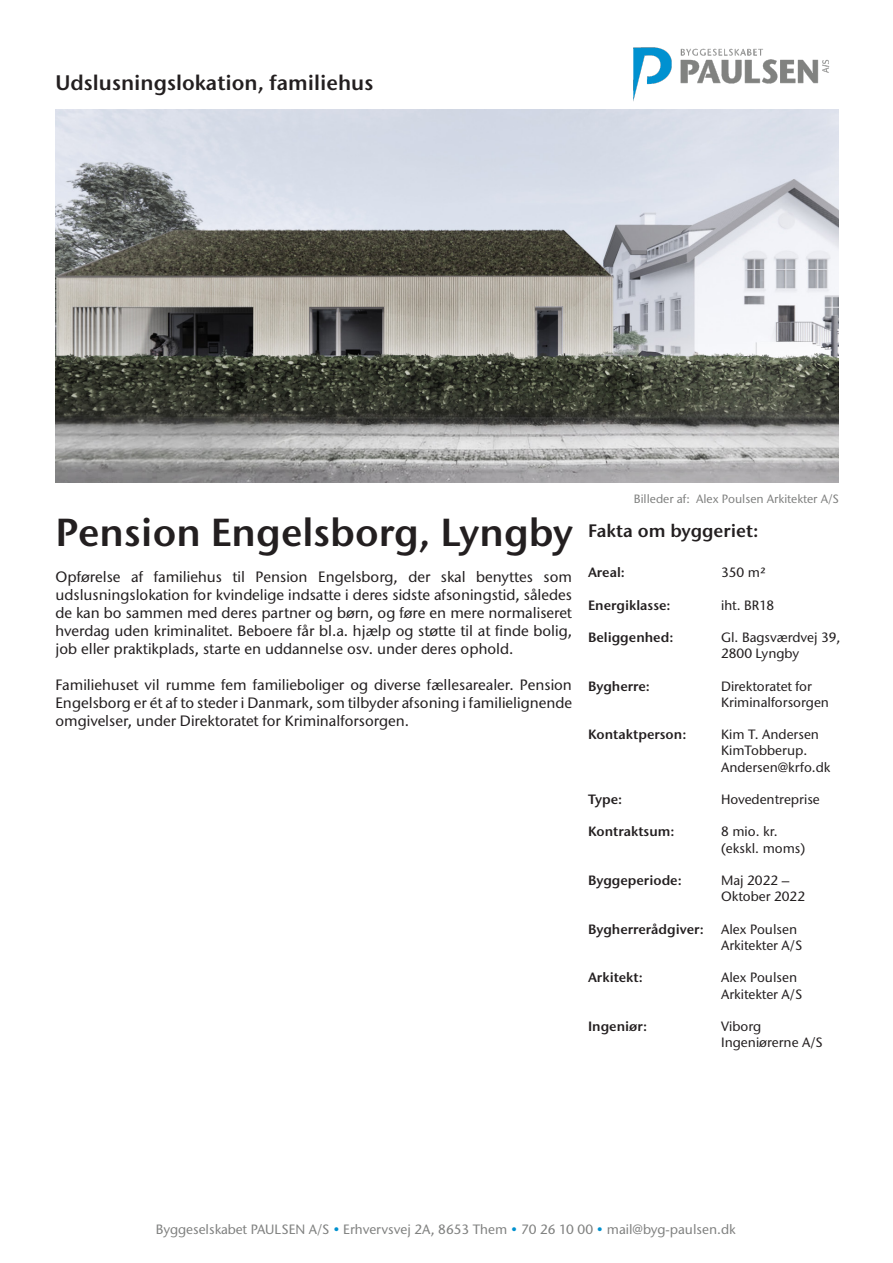
<style>
.page{position:relative;width:893px;height:1263px;background:#fff}
.page>*{position:absolute;margin:0;border:0;box-sizing:border-box;transform-origin:0 0}
.t1{font:600 39px "Stone Sans ITC Std";color:#231f20}
.t2{font:600 21px "Stone Sans ITC Std";color:#231f20}
.t3{font:600 18px "Stone Sans ITC Std";color:#231f20}
.t4{font:500 15px/18px "Stone Sans ITC Std";color:#231f20;text-align:justify}
.t5{font:500 13.5px/16.2px "Stone Sans ITC Std";color:#231f20}
.t6{font:600 13.5px "Stone Sans ITC Std";color:#231f20}
.t7{font:500 13.5px "Stone Sans ITC Std";color:#808180}
.t8{font:500 12px "Stone Sans ITC Std";color:#808180}
.s1{color:#0091cf}
</style>
<div class="page">
<img style="left:633px;top:47px;width:197px;height:54px">
<img style="left:56px;top:109px;width:783px;height:374px">
<p class="t2" style="left:56px;top:69px;width:319px">Udslusningslokation, familiehus</p>
<p class="t8" style="left:634px;top:491px;width:207px">Billeder af: Alex Poulsen Arkitekter A/S</p>
<p class="t1" style="left:56px;top:507px;width:519px">Pension Engelsborg, Lyngby</p>
<p class="t3" style="left:588px;top:519px;width:172px">Fakta om byggeriet:</p>
<p class="t5" style="left:721px;top:564px;width:46px">350 m²</p>
<p class="t5" style="left:721px;top:597px;width:55px">iht. BR18</p>
<p class="t5" style="left:721px;top:629px;width:121px">Gl. Bagsværdvej 39,<br>2800 Lyngby</p>
<p class="t5" style="left:721px;top:678px;width:109px">Direktoratet for<br>Kriminalforsorgen</p>
<p class="t5" style="left:721px;top:726px;width:99px">Kim T. Andersen</p>
<p class="t5" style="left:721px;top:742px;width:111px">KimTobberup.<br>Andersen@krfo.dk</p>
<p class="t5" style="left:721px;top:791px;width:100px">Hovedentreprise</p>
<p class="t5" style="left:721px;top:823px;width:86px">8 mio. kr. (ekskl. moms)</p>
<p class="t5" style="left:721px;top:872px;width:70px">Maj 2022 –</p>
<p class="t5" style="left:721px;top:888px;width:85px">Oktober 2022</p>
<p class="t5" style="left:721px;top:921px;width:83px">Alex Poulsen<br>Arkitekter A/S</p>
<p class="t5" style="left:721px;top:969px;width:83px">Alex Poulsen<br>Arkitekter A/S</p>
<p class="t5" style="left:721px;top:1018px;width:103px">Viborg<br>Ingeniørerne A/S</p>
<p class="t6" style="left:588px;top:564px;width:38px">Areal:</p>
<p class="t6" style="left:588px;top:596px;width:84px">Energiklasse:</p>
<p class="t6" style="left:588px;top:629px;width:87px">Beliggenhed:</p>
<p class="t6" style="left:588px;top:677px;width:64px">Bygherre:</p>
<p class="t6" style="left:588px;top:726px;width:100px">Kontaktperson:</p>
<p class="t4" style="left:56px;top:567px;width:518px">Opførelse af familiehus til Pension Engelsborg, der skal benyttes som udslusningslokation for kvindelige indsatte i deres sidste afsoningstid, således de kan bo sammen med deres partner og børn, og føre en mere normaliseret hverdag uden kriminalitet. Beboere får bl.a. hjælp og støtte til at finde bolig, job eller praktikplads, starte en uddannelse osv. under deres ophold.</p>
<p class="t4" style="left:56px;top:675px;width:518px">Familiehuset vil rumme fem familieboliger og diverse fællesarealer. Pension Engelsborg er ét af to steder i Danmark, som tilbyder afsoning i familielignende omgivelser, under Direktoratet for Kriminalforsorgen.</p>
<p class="t6" style="left:588px;top:791px;width:36px">Type:</p>
<p class="t6" style="left:588px;top:823px;width:88px">Kontraktsum:</p>
<p class="t6" style="left:588px;top:872px;width:95px">Byggeperiode:</p>
<p class="t6" style="left:588px;top:920px;width:117px">Bygherrerådgiver:</p>
<p class="t6" style="left:588px;top:969px;width:56px">Arkitekt:</p>
<p class="t6" style="left:588px;top:1018px;width:61px">Ingeniør:</p>
<p class="t7" style="left:156px;top:1221px;width:581px">Byggeselskabet PAULSEN A/S <span class="s1">•</span> Erhvervsvej 2A, 8653 Them <span class="s1">•</span> 70 26 10 00 <span class="s1">•</span> mail@byg-paulsen.dk</p>
</div>
